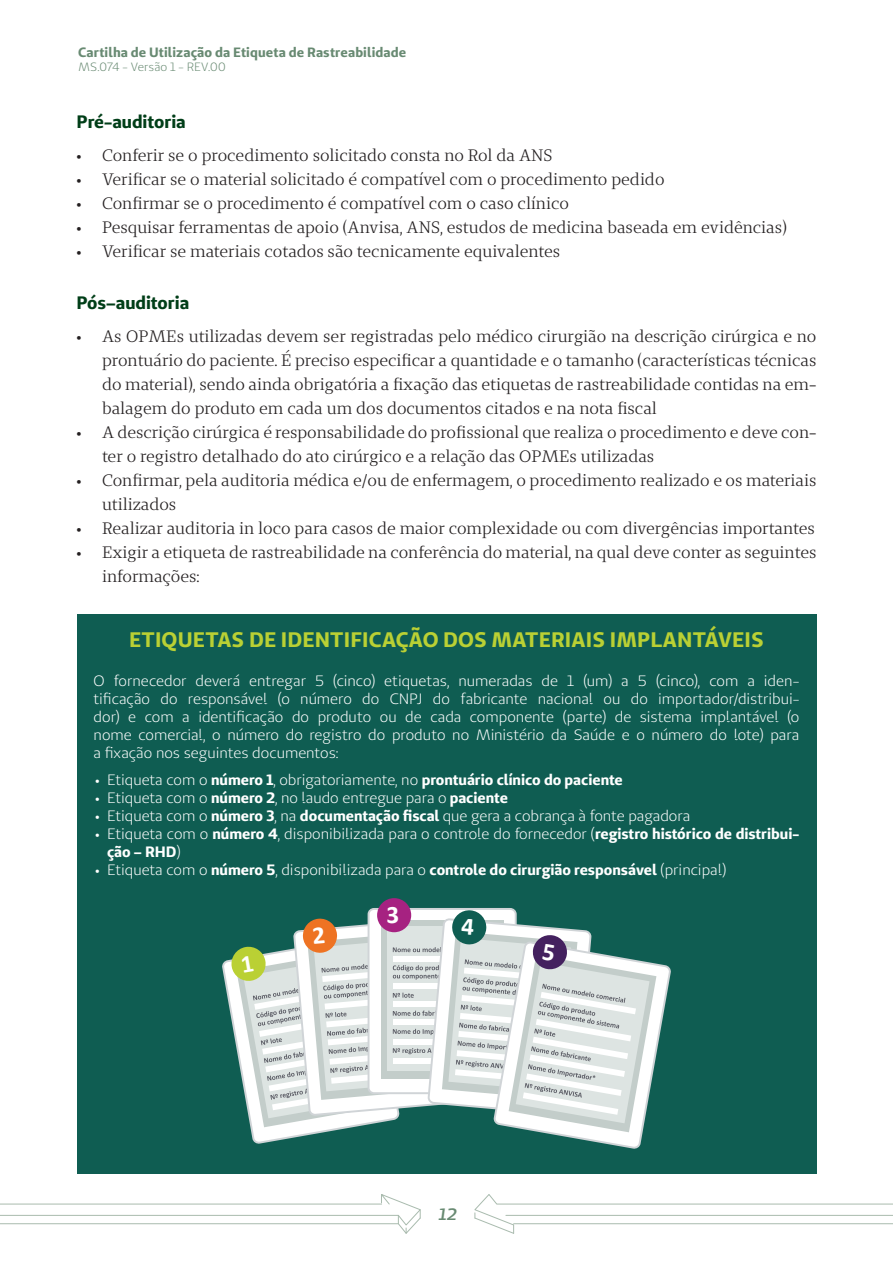
<style>
.page{position:relative;width:893px;height:1263px;background:#fff}
.page>*{position:absolute;margin:0;border:0;box-sizing:border-box;transform-origin:0 0}
.t1{font:700 25.2px "Calibri";color:#fff}
.t2{font:700 21px "Unimed Sans";letter-spacing:.01em;color:#bad034}
.t3{font:700 18px "Unimed Sans";color:#003e18}
.t4{font:16.5px/24px "Unimed Serif";color:#231f20}
.t5{font:italic 600 16.5px "Unimed Sans";color:#688a72}
.t6{font:15px/18px "Unimed Sans";color:#fff;text-align:justify}
.t7{font:700 15px "Unimed Sans";color:#fff}
.t8{font:700 13.5px "Unimed Sans";letter-spacing:.01em;color:#688a72}
.t9{font:12px "Unimed Sans";letter-spacing:.01em;color:#688a72}
.s1{font-weight:400}
.s2{font-weight:700}
</style>
<div class="page">
<svg style="left:0;top:1194px;width:893px;height:40px"></svg>
<div style="left:77px;top:614px;width:739px;height:560px;background:#0f5d52"></div>
<div style="left:377px;top:898px;width:34px;height:34px;background:#a62281;border-radius:50%"></div>
<svg style="left:222px;top:909px;width:448px;height:240px"></svg>
<p class="t8" style="left:78px;top:43px;width:330px">Cartilha de Utilização da Etiqueta de Rastreabilidade</p>
<p class="t9" style="left:78px;top:59px;width:149px">MS.074 - Versão 1 - REV.00</p>
<p class="t3" style="left:77px;top:110px;width:111px">Pré-auditoria</p>
<p class="t4" style="left:77px;top:143px;width:478px">• Conferir se o procedimento solicitado consta no Rol da ANS</p>
<p class="t4" style="left:77px;top:167px;width:589px">• Verificar se o material solicitado é compatível com o procedimento pedido</p>
<p class="t4" style="left:77px;top:191px;width:494px">• Confirmar se o procedimento é compatível com o caso clínico</p>
<p class="t4" style="left:77px;top:215px;width:712px">• Pesquisar ferramentas de apoio (Anvisa, ANS, estudos de medicina baseada em evidências)</p>
<p class="t4" style="left:77px;top:239px;width:485px">• Verificar se materiais cotados são tecnicamente equivalentes</p>
<p class="t3" style="left:77px;top:291px;width:114px">Pós–auditoria</p>
<p class="t4" style="left:102px;top:324px;width:716px;text-align:justify;text-indent:-26px">• As OPMEs utilizadas devem ser registradas pelo médico cirurgião na descrição cirúrgica e no prontuário do paciente. É preciso especificar a quantidade e o tamanho (características técnicas do material), sendo ainda obrigatória a fixação das etiquetas de rastreabilidade contidas na em&shy;balagem do produto em cada um dos documentos citados e na nota fiscal</p>
<p class="t4" style="left:102px;top:420px;width:716px;text-indent:-26px">• A descrição cirúrgica é responsabilidade do profissional que realiza o procedimento e deve con&shy;ter o registro detalhado do ato cirúrgico e a relação das OPMEs utilizadas</p>
<p class="t4" style="left:102px;top:468px;width:716px;text-indent:-26px">• Confirmar, pela auditoria médica e/ou de enfermagem, o procedimento realizado e os materiais utilizados</p>
<p class="t4" style="left:77px;top:516px;width:740px">• Realizar auditoria in loco para casos de maior complexidade ou com divergências importantes</p>
<p class="t4" style="left:102px;top:540px;width:716px;text-indent:-26px">• Exigir a etiqueta de rastreabilidade na conferência do material, na qual deve conter as seguintes informações:</p>
<p class="t2" style="left:129px;top:625px;width:636px">ETIQUETAS DE IDENTIFICAÇÃO DOS MATERIAIS IMPLANTÁVEIS</p>
<p class="t6" style="left:94px;top:672px;width:707px">O fornecedor deverá entregar 5 (cinco) etiquetas, numeradas de 1 (um) a 5 (cinco), com a iden&shy;tificação do responsável (o número do CNPJ do fabricante nacional ou do importador/distribui&shy;dor) e com a identificação do produto ou de cada componente (parte) de sistema implantável (o nome comercial, o número do registro do produto no Ministério da Saúde e o número do lote) para a fixação nos seguintes documentos:</p>
<p class="t7" style="left:95px;top:770px;width:529px"><span class="s1">• Etiqueta com o</span> número 1<span class="s1">, obrigatoriamente, no</span> prontuário clínico do paciente</p>
<p class="t6" style="left:95px;top:788px;width:414px">• Etiqueta com o <span class="s2">número 2</span>, no laudo entregue para o <span class="s2">paciente</span></p>
<p class="t6" style="left:95px;top:806px;width:597px">• Etiqueta com o <span class="s2">número 3</span>, na <span class="s2">documentação fiscal</span> que gera a cobrança à fonte pagadora</p>
<p class="t6" style="left:107px;top:824px;width:694px;text-indent:-12px">• Etiqueta com o <span class="s2">número 4</span>, disponibilizada para o controle do fornecedor (<span class="s2">registro histórico de distribui&shy;ção – RHD</span>)</p>
<p class="t6" style="left:95px;top:860px;width:633px">• Etiqueta com o <span class="s2">número 5</span>, disponibilizada para o <span class="s2">controle do cirurgião responsável</span> (principal)</p>
<h1 class="t1" style="left:386px;top:898px;width:14px">3</h1>
<p class="t5" style="left:439px;top:1203px;width:19px">12</p>
</div>
